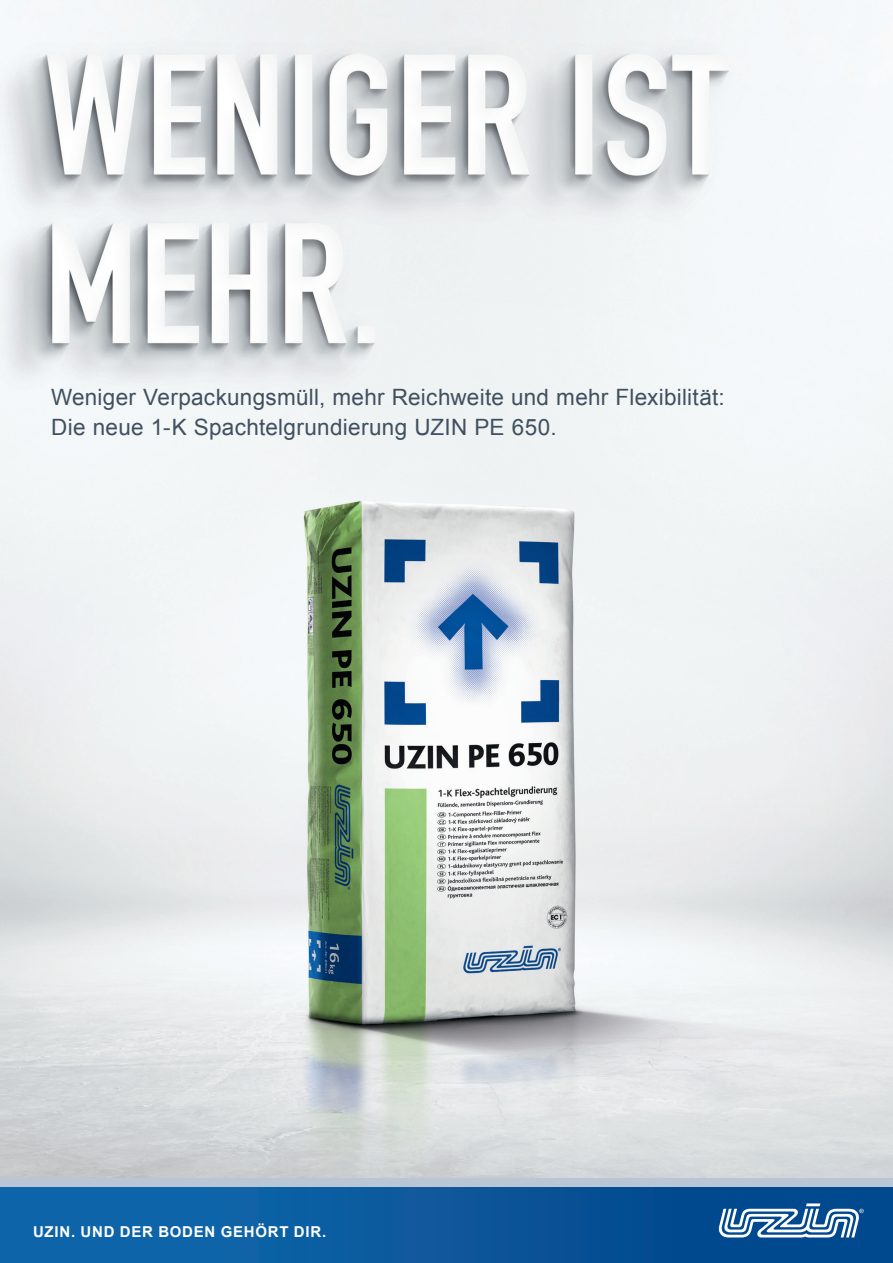
<style>
.page{position:relative;width:893px;height:1263px;background:#fff}
.page>*{position:absolute;margin:0;border:0;box-sizing:border-box;transform-origin:0 0}
.Fliesstext_Block__EN{font:22.5px/30px "Arial";letter-spacing:.015em;color:#41505f}
.t1{font:700 15px "Arial";letter-spacing:.05em;color:#fff}
.t2{font:700 14.55px "Arial";letter-spacing:.05em;color:#fff}
</style>
<div class="page">
<img style="left:0;top:0;width:893px;height:1178px">
<div style="left:0;top:1186px;width:893px;height:77px;background:linear-gradient(to right,#1269ad,#014489)"></div>
<div style="left:0;top:1178px;width:893px;height:8px;background:#b8c6d6"></div>
<svg style="left:719px;top:1203px;width:145px;height:34px"></svg>
<p class="Fliesstext_Block__EN" style="left:51px;top:383px;width:675px">Weniger Verpackungsmüll, mehr Reichweite und mehr Flexibilität:<br>Die neue 1-K Spachtelgrundierung UZIN PE 650.</p>
<p class="t1" style="left:33px;top:1222px;width:295px">UZIN. UND DER BODEN GEHÖRT DIR.</p>
<p class="t2" style="left:140px;top:1223px;width:181px">R BODEN GEHÖRT DIR.</p>
</div>
